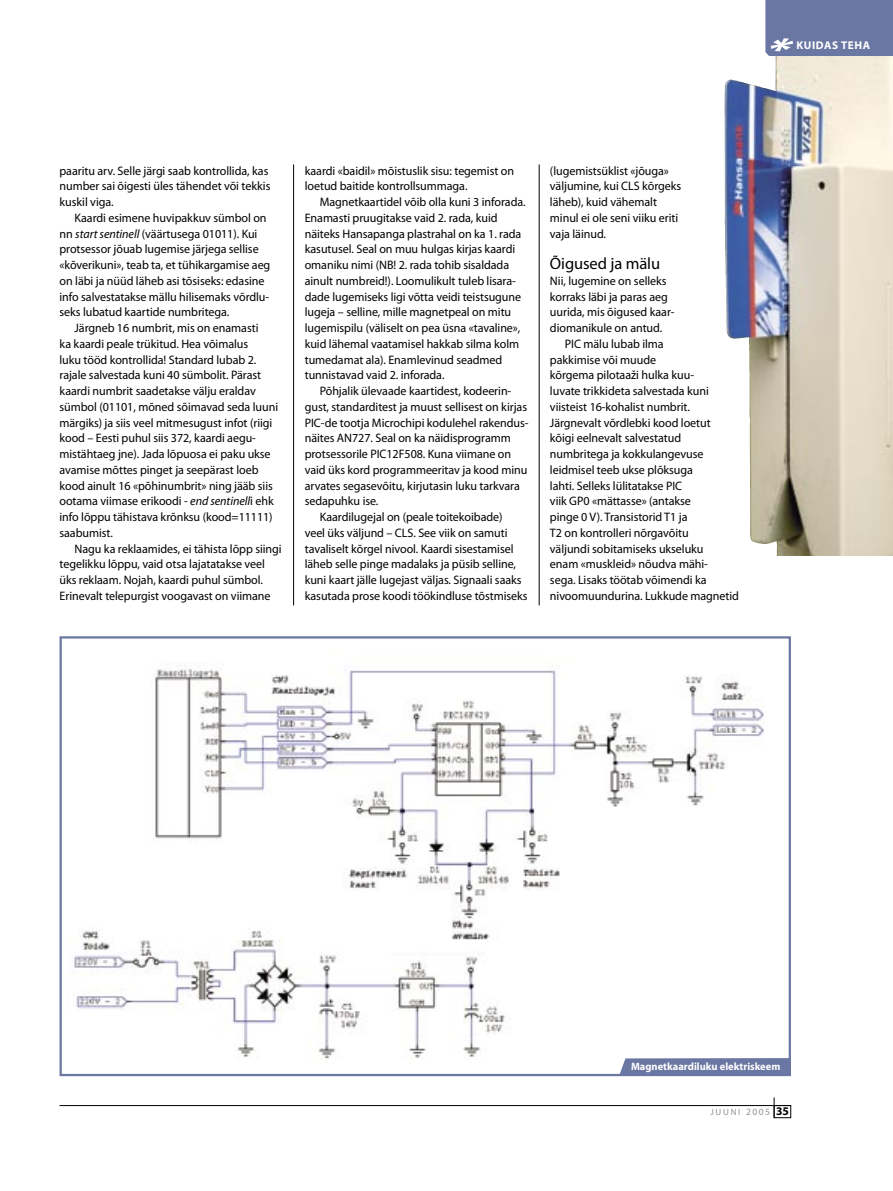
<style>
.page{position:relative;width:893px;height:1191px;background:#fff}
.page>*{position:absolute;margin:0;border:0;box-sizing:border-box;transform-origin:0 0}
._03_vahepealkiri{font:16.5px "Myriad Pro";letter-spacing:-.005em;color:#000}
._01_leib{font:12.3px/15.8px "Myriad Pro";letter-spacing:-.005em;color:#000}
._02_leib_alg{font:12.3px/15.8px "Myriad Pro";letter-spacing:-.005em;color:#000}
.t1{font:700 11.7px "Myriad Pro";color:#000}
.t2{font:700 11.25px "Myriad Pro";letter-spacing:.05em;color:#fff}
._06_pildiallkiri{font:700 10.65px "Myriad Pro";color:#fff}
.t3{font:9px "Myriad Pro";letter-spacing:.185em;color:#939393}
.s1{font-style:italic}
.s2{font-size:9.6px}
</style>
<div class="page">
<hr style="left:60px;top:1105px;width:731px;height:1px;background:#000">
<div style="left:774px;top:1105px;width:17px;height:12px;border:1px solid #000"></div>
<svg style="left:774px;top:1097px;width:1px;height:20px"></svg>
<img style="left:71px;top:664px;width:693px;height:395px">
<svg style="left:619px;top:1058px;width:169px;height:15px;background:#707ca6"></svg>
<hr style="left:293px;top:164px;width:1px;height:441px;background:#000">
<hr style="left:539px;top:164px;width:1px;height:441px;background:#000">
<div style="left:60px;top:636px;width:731px;height:440px;border:2px solid #6b77a3"></div>
<img style="left:724px;top:56px;width:169px;height:499px">
<div style="left:765px;top:0;width:128px;height:56px;background:#6b77a3"></div>
<p class="_01_leib" style="left:60px;top:163px;width:212px">paaritu arv. Selle järgi saab kontrollida, kas number sai õigesti üles tähendet või tekkis kuskil viga.</p>
<p class="_01_leib" style="left:60px;top:210px;width:212px;text-indent:15px">Kaardi esimene huvipakkuv sümbol on nn <span class="s1">start sentinell</span> (väärtusega 01011). Kui protsessor jõuab lugemise järjega sellise «kõverikuni», teab ta, et tühikargamise aeg on läbi ja nüüd läheb asi tõsiseks: edasine info salvestatakse mällu hilisemaks võrdlu&shy;seks lubatud kaartide numbritega.</p>
<p class="_01_leib" style="left:60px;top:320px;width:220px;text-indent:15px">Järgneb 16 numbrit, mis on enamasti<br>ka kaardi peale trükitud. Hea võimalus<br>luku tööd kontrollida! Standard lubab 2. rajale salvestada kuni 40 sümbolit. Pärast kaardi numbrit saadetakse välju eraldav sümbol (01101, mõned sõimavad seda luuni märgiks) ja siis veel mitmesugust infot (riigi kood – Eesti puhul siis 372, kaardi aegu&shy;mistähtaeg jne). Jada lõpuosa ei paku ukse avamise mõttes pinget ja seepärast loeb kood ainult 16 «põhinumbrit» ning jääb siis ootama viimase erikoodi - <span class="s1">end sentinell</span>i ehk info lõppu tähistava krõnksu (kood=11111) saabumist.</p>
<p class="_01_leib" style="left:60px;top:541px;width:224px;text-indent:15px">Nagu ka reklaamides, ei tähista lõpp siingi tegelikku lõppu, vaid otsa lajatatakse veel üks reklaam. Nojah, kaardi puhul sümbol.<br>Erinevalt telepurgist voogavast on viimane</p>
<p class="_01_leib" style="left:305px;top:163px;width:211px">kaardi «baidil» mõistuslik sisu: tegemist on loetud baitide kontrollsummaga.</p>
<p class="_01_leib" style="left:305px;top:194px;width:222px;text-indent:15px">Magnetkaartidel võib olla kuni 3 inforada.<br>Enamasti pruugitakse vaid 2. rada, kuid näiteks Hansapanga plastrahal on ka 1. rada kasutusel. Seal on muu hulgas kirjas kaardi omaniku nimi (NB! 2. rada tohib sisaldada ainult numbreid!). Loomulikult tuleb lisara&shy;dade lugemiseks ligi võtta veidi teistsugune lugeja – selline, mille magnetpeal on mitu lugemispilu (väliselt on pea üsna «tavaline», kuid lähemal vaatamisel hakkab silma kolm tumedamat ala). Enamlevinud seadmed tunnistavad vaid 2. inforada.</p>
<p class="_01_leib" style="left:305px;top:383px;width:225px;text-indent:15px">Põhjalik ülevaade kaartidest, kodeerin&shy;gust, standarditest ja muust sellisest on kirjas PIC-de tootja Microchipi kodulehel rakendus&shy;näites AN727. Seal on ka näidisprogramm protsessorile PIC12F508. Kuna viimane on vaid üks kord programmeeritav ja kood minu arvates segasevõitu, kirjutasin luku tarkvara sedapuhku ise.</p>
<p class="_01_leib" style="left:305px;top:509px;width:224px;text-indent:15px">Kaardilugejal on (peale toitekoibade)<br>veel üks väljund – CLS. See viik on samuti tavaliselt kõrgel nivool. Kaardi sisestamisel läheb selle pinge madalaks ja püsib selline, kuni kaart jälle lugejast väljas. Signaali saaks kasutada prose koodi töökindluse tõstmiseks</p>
<p class="_01_leib" style="left:550px;top:163px;width:133px">(lugemistsüklist «jõuga» väljumine, kui CLS kõrgeks läheb), kuid vähemalt minul ei ole seni viiku eriti vaja läinud.</p>
<p class="_03_vahepealkiri" style="left:550px;top:254px;width:112px">Õigused ja mälu</p>
<p class="_02_leib_alg" style="left:550px;top:273px;width:126px">Nii, lugemine on selleks korraks läbi ja paras aeg uurida, mis õigused kaar&shy;diomanikule on antud.</p>
<p class="_01_leib" style="left:550px;top:336px;width:190px;text-indent:15px">PIC mälu lubab ilma<br>pakkimise või muude<br>kõrgema pilotaaži hulka kuu-<br>luvate trikkideta salvestada kuni viisteist 16-kohalist numbrit.<br>Järgnevalt võrdlebki kood loetut<br>kõigi eelnevalt salvestatud numbritega ja kokkulangevuse leidmisel teeb ukse plõksuga<br>lahti. Selleks lülitatakse PIC<br>viik GP0 «mättasse» (antakse<br>pinge 0 V). Transistorid T1 ja<br>T2 on kontrolleri nõrgavõitu<br>väljundi sobitamiseks ukseluku<br>enam «muskleid» nõudva mähi-<br>sega. Lisaks töötab võimendi ka nivoomuundurina. Lukkude magnetid</p>
<p class="t2" style="left:796px;top:39px;width:75px">KUIDAS TEHA</p>
<p class="_06_pildiallkiri" style="left:631px;top:1060px;width:151px">Magnetkaardiluku elektriskeem</p>
<p class="t3" style="left:711px;top:1107px;width:61px">JUUNI <span class="s2">2005</span></p>
<p class="t1" style="left:776px;top:1104px;width:14px">35</p>
</div>
